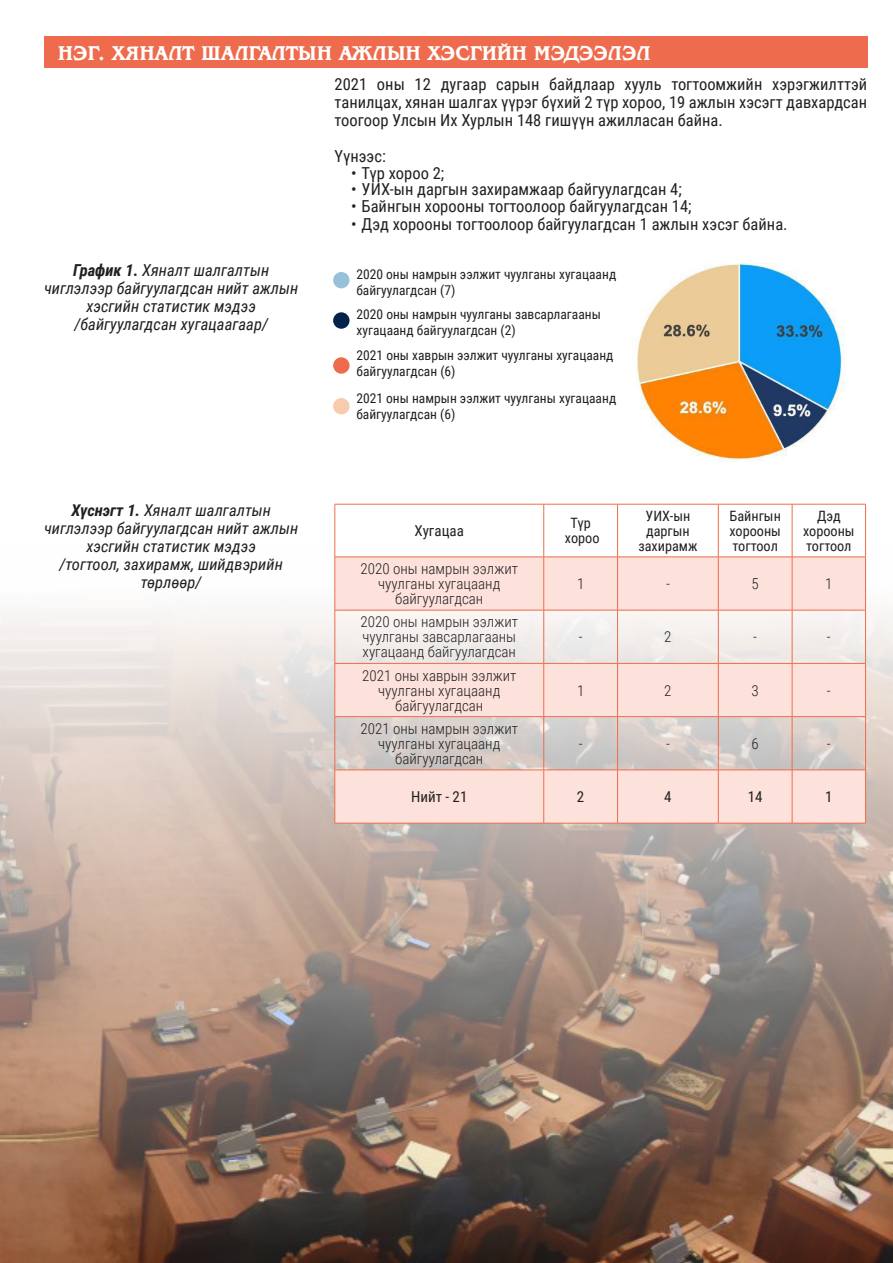
<style>
.page{position:relative;width:893px;height:1263px;background:#fff}
.page>*{position:absolute;margin:0;border:0;box-sizing:border-box;transform-origin:0 0}
.t1{font:700 21px "Mogul Bengaly";color:#fff}
.t2{font:16.5px/18px "Roboto Condensed";color:#231f20;text-align:justify}
.t3{font:italic 16.5px/18px "Roboto Condensed";color:#231f20;text-align:center}
.t4{font:italic 16.2px/18px "Roboto Condensed";color:#231f20;text-align:center}
.t5{font:300 15px/15px "Roboto Condensed";color:#231f20;text-align:center}
.t6{font:15px "Roboto Condensed";color:#231f20}
.t7{font:14.25px/15px "Roboto Condensed";color:#231f20;text-align:center}
.t8{font:13.5px/16.5px "Roboto Condensed";color:#231f20}
.s1{font-weight:700}
</style>
<div class="page">
<img style="left:0;top:545px;width:893px;height:718px">
<div style="left:44px;top:36px;width:823px;height:32px;background:#ee6c4d"></div>
<div style="left:333px;top:272px;width:17px;height:16px;background:#98c1d9;border-radius:50%"></div>
<div style="left:333px;top:312px;width:17px;height:17px;background:#00224b;border-radius:50%"></div>
<div style="left:333px;top:357px;width:17px;height:17px;background:#ee6c4d;border-radius:50%"></div>
<div style="left:333px;top:398px;width:17px;height:16px;background:#f8cbad;border-radius:50%"></div>
<svg style="left:336px;top:558px;width:529px;height:265px;background:#f1dfd9"></svg>
<hr style="left:335px;top:504px;width:209px;height:1px;background:#ee6c4d">
<hr style="left:335px;top:504px;width:1px;height:53px;background:#ee6c4d">
<hr style="left:544px;top:504px;width:74px;height:1px;background:#ee6c4d">
<hr style="left:543px;top:504px;width:1px;height:53px;background:#ee6c4d">
<hr style="left:618px;top:504px;width:100px;height:1px;background:#ee6c4d">
<hr style="left:617px;top:504px;width:1px;height:53px;background:#ee6c4d">
<hr style="left:718px;top:504px;width:74px;height:1px;background:#ee6c4d">
<hr style="left:718px;top:504px;width:1px;height:53px;background:#ee6c4d">
<hr style="left:792px;top:504px;width:74px;height:1px;background:#ee6c4d">
<hr style="left:792px;top:504px;width:1px;height:53px;background:#ee6c4d">
<hr style="left:865px;top:504px;width:1px;height:53px;background:#ee6c4d">
<hr style="left:335px;top:557px;width:209px;height:1px;background:#ee6c4d">
<hr style="left:335px;top:557px;width:1px;height:53px;background:#ee6c4d">
<hr style="left:544px;top:557px;width:74px;height:1px;background:#ee6c4d">
<hr style="left:543px;top:557px;width:1px;height:53px;background:#ee6c4d">
<hr style="left:618px;top:557px;width:100px;height:1px;background:#ee6c4d">
<hr style="left:617px;top:557px;width:1px;height:53px;background:#ee6c4d">
<hr style="left:718px;top:557px;width:74px;height:1px;background:#ee6c4d">
<hr style="left:718px;top:557px;width:1px;height:53px;background:#ee6c4d">
<hr style="left:792px;top:557px;width:74px;height:1px;background:#ee6c4d">
<hr style="left:792px;top:557px;width:1px;height:53px;background:#ee6c4d">
<hr style="left:865px;top:557px;width:1px;height:53px;background:#ee6c4d">
<hr style="left:335px;top:610px;width:209px;height:1px;background:#ee6c4d">
<hr style="left:335px;top:610px;width:1px;height:53px;background:#ee6c4d">
<hr style="left:544px;top:610px;width:74px;height:1px;background:#ee6c4d">
<hr style="left:543px;top:610px;width:1px;height:53px;background:#ee6c4d">
<hr style="left:618px;top:610px;width:100px;height:1px;background:#ee6c4d">
<hr style="left:617px;top:610px;width:1px;height:53px;background:#ee6c4d">
<hr style="left:718px;top:610px;width:74px;height:1px;background:#ee6c4d">
<hr style="left:718px;top:610px;width:1px;height:53px;background:#ee6c4d">
<hr style="left:792px;top:610px;width:74px;height:1px;background:#ee6c4d">
<hr style="left:792px;top:610px;width:1px;height:53px;background:#ee6c4d">
<hr style="left:865px;top:610px;width:1px;height:53px;background:#ee6c4d">
<hr style="left:335px;top:663px;width:209px;height:1px;background:#ee6c4d">
<hr style="left:335px;top:664px;width:1px;height:52px;background:#ee6c4d">
<hr style="left:544px;top:663px;width:74px;height:1px;background:#ee6c4d">
<hr style="left:543px;top:664px;width:1px;height:52px;background:#ee6c4d">
<hr style="left:618px;top:663px;width:100px;height:1px;background:#ee6c4d">
<hr style="left:617px;top:664px;width:1px;height:52px;background:#ee6c4d">
<hr style="left:718px;top:663px;width:74px;height:1px;background:#ee6c4d">
<hr style="left:718px;top:664px;width:1px;height:52px;background:#ee6c4d">
<hr style="left:792px;top:663px;width:74px;height:1px;background:#ee6c4d">
<hr style="left:792px;top:664px;width:1px;height:52px;background:#ee6c4d">
<hr style="left:865px;top:664px;width:1px;height:52px;background:#ee6c4d">
<hr style="left:335px;top:716px;width:209px;height:1px;background:#ee6c4d">
<hr style="left:335px;top:717px;width:1px;height:53px;background:#ee6c4d">
<hr style="left:544px;top:716px;width:74px;height:1px;background:#ee6c4d">
<hr style="left:543px;top:717px;width:1px;height:53px;background:#ee6c4d">
<hr style="left:618px;top:716px;width:100px;height:1px;background:#ee6c4d">
<hr style="left:617px;top:717px;width:1px;height:53px;background:#ee6c4d">
<hr style="left:718px;top:716px;width:74px;height:1px;background:#ee6c4d">
<hr style="left:718px;top:717px;width:1px;height:53px;background:#ee6c4d">
<hr style="left:792px;top:716px;width:74px;height:1px;background:#ee6c4d">
<hr style="left:792px;top:717px;width:1px;height:53px;background:#ee6c4d">
<hr style="left:865px;top:717px;width:1px;height:53px;background:#ee6c4d">
<hr style="left:335px;top:770px;width:209px;height:1px;background:#ee6c4d">
<hr style="left:335px;top:770px;width:1px;height:53px;background:#ee6c4d">
<hr style="left:544px;top:770px;width:74px;height:1px;background:#ee6c4d">
<hr style="left:543px;top:770px;width:1px;height:53px;background:#ee6c4d">
<hr style="left:618px;top:770px;width:100px;height:1px;background:#ee6c4d">
<hr style="left:617px;top:770px;width:1px;height:53px;background:#ee6c4d">
<hr style="left:718px;top:770px;width:74px;height:1px;background:#ee6c4d">
<hr style="left:718px;top:770px;width:1px;height:53px;background:#ee6c4d">
<hr style="left:792px;top:770px;width:74px;height:1px;background:#ee6c4d">
<hr style="left:792px;top:770px;width:1px;height:53px;background:#ee6c4d">
<hr style="left:865px;top:770px;width:1px;height:53px;background:#ee6c4d">
<hr style="left:335px;top:823px;width:209px;height:1px;background:#ee6c4d">
<hr style="left:544px;top:823px;width:74px;height:1px;background:#ee6c4d">
<hr style="left:618px;top:823px;width:100px;height:1px;background:#ee6c4d">
<hr style="left:718px;top:823px;width:74px;height:1px;background:#ee6c4d">
<hr style="left:792px;top:823px;width:74px;height:1px;background:#ee6c4d">
<img style="left:636px;top:263px;width:210px;height:199px">
<p class="t1" style="left:58px;top:42px;width:594px">НЭГ. ХЯНАЛТ ШАЛГАЛТЫН АЖЛЫН ХЭСГИЙН МЭДЭЭЛЭЛ</p>
<p class="t2" style="left:335px;top:75px;width:534px">2021 оны 12 дугаар сарын байдлаар хууль тогтоомжийн хэрэгжилттэй танилцах, хянан шалгах үүрэг бүхий 2 түр хороо, 19 ажлын хэсэгт давхардсан тоогоор Улсын Их Хурлын 148 гишүүн ажилласан байна.</p>
<p class="t2" style="left:335px;top:147px;width:53px">Үүнээс:</p>
<p class="t2" style="left:351px;top:163px;width:95px">• Түр хороо 2;</p>
<p class="t2" style="left:351px;top:180px;width:332px">• УИХ-ын даргын захирамжаар байгуулагдсан 4;</p>
<p class="t2" style="left:351px;top:196px;width:342px">• Байнгын хорооны тогтоолоор байгуулагдсан 14;</p>
<p class="t2" style="left:351px;top:214px;width:438px">• Дэд хорооны тогтоолоор байгуулагдсан 1 ажлын хэсэг байна.</p>
<p class="t3" style="left:44px;top:260px;width:256px"><span class="s1">График 1.</span> Хяналт шалгалтын чиглэлээр байгуулагдсан нийт ажлын хэсгийн статистик мэдээ</p>
<p class="t3" style="left:74px;top:314px;width:195px">/байгуулагдсан хугацаагаар/</p>
<p class="t8" style="left:356px;top:265px;width:261px">2020 оны намрын ээлжит чуулганы хугацаанд байгуулагдсан (7)</p>
<p class="t8" style="left:357px;top:305px;width:246px">2020 оны намрын чуулганы завсарлагааны хугацаанд байгуулагдсан (2)</p>
<p class="t8" style="left:357px;top:346px;width:258px">2021 оны хаврын ээлжит чуулганы хугацаанд байгуулагдсан (6)</p>
<p class="t8" style="left:356px;top:389px;width:261px">2021 оны намрын ээлжит чуулганы хугацаанд байгуулагдсан (6)</p>
<p class="t4" style="left:44px;top:501px;width:256px"><span class="s1">Хүснэгт 1.</span> Хяналт шалгалтын чиглэлээр байгуулагдсан нийт ажлын хэсгийн статистик мэдээ</p>
<p class="t4" style="left:59px;top:555px;width:225px">/тогтоол, захирамж, шийдвэрийн төрлөөр/</p>
<p class="t6" style="left:415px;top:520px;width:51px">Хугацаа</p>
<p class="t5" style="left:361px;top:561px;width:159px">2020 оны намрын ээлжит чуулганы хугацаанд байгуулагдсан</p>
<p class="t5" style="left:361px;top:614px;width:159px;text-align:left">2020 оны намрын ээлжит чуулганы завсарлагааны хугацаанд байгуулагдсан</p>
<p class="t5" style="left:362px;top:667px;width:156px">2021 оны хаврын ээлжит чуулганы хугацаанд байгуулагдсан</p>
<p class="t5" style="left:361px;top:720px;width:159px">2021 оны намрын ээлжит чуулганы хугацаанд байгуулагдсан</p>
<p class="t7" style="left:570px;top:515px;width:22px">Түр</p>
<p class="t7" style="left:565px;top:530px;width:36px">хороо</p>
<p class="t7" style="left:638px;top:508px;width:61px">УИХ-ын даргын захирамж</p>
<p class="t7" style="left:729px;top:508px;width:53px;text-align:justify">Байнгын хорооны тогтоол</p>
<p class="t7" style="left:803px;top:508px;width:53px">Дэд хорооны тогтоол</p>
<p class="t5" style="left:577px;top:576px;width:9px">1</p>
<p class="t5" style="left:666px;top:576px;width:5px">-</p>
<p class="t5" style="left:752px;top:576px;width:9px">5</p>
<p class="t5" style="left:825px;top:576px;width:9px">1</p>
<p class="t5" style="left:579px;top:629px;width:5px">-</p>
<p class="t5" style="left:664px;top:629px;width:9px">2</p>
<p class="t5" style="left:753px;top:629px;width:5px">-</p>
<p class="t5" style="left:827px;top:629px;width:5px">-</p>
<p class="t5" style="left:577px;top:682px;width:9px">1</p>
<p class="t5" style="left:664px;top:682px;width:9px">2</p>
<p class="t5" style="left:752px;top:682px;width:9px">3</p>
<p class="t5" style="left:827px;top:682px;width:5px">-</p>
<p class="t5" style="left:579px;top:735px;width:5px">-</p>
<p class="t5" style="left:666px;top:735px;width:5px">-</p>
<p class="t5" style="left:752px;top:735px;width:9px">6</p>
<p class="t5" style="left:827px;top:735px;width:5px">-</p>
<p class="t6" style="left:411px;top:786px;width:58px">Нийт - 21</p>
<p class="t6" style="left:577px;top:786px;width:9px">2</p>
<p class="t6" style="left:664px;top:786px;width:9px">4</p>
<p class="t6" style="left:748px;top:786px;width:16px">14</p>
<p class="t6" style="left:825px;top:786px;width:9px">1</p>
</div>
